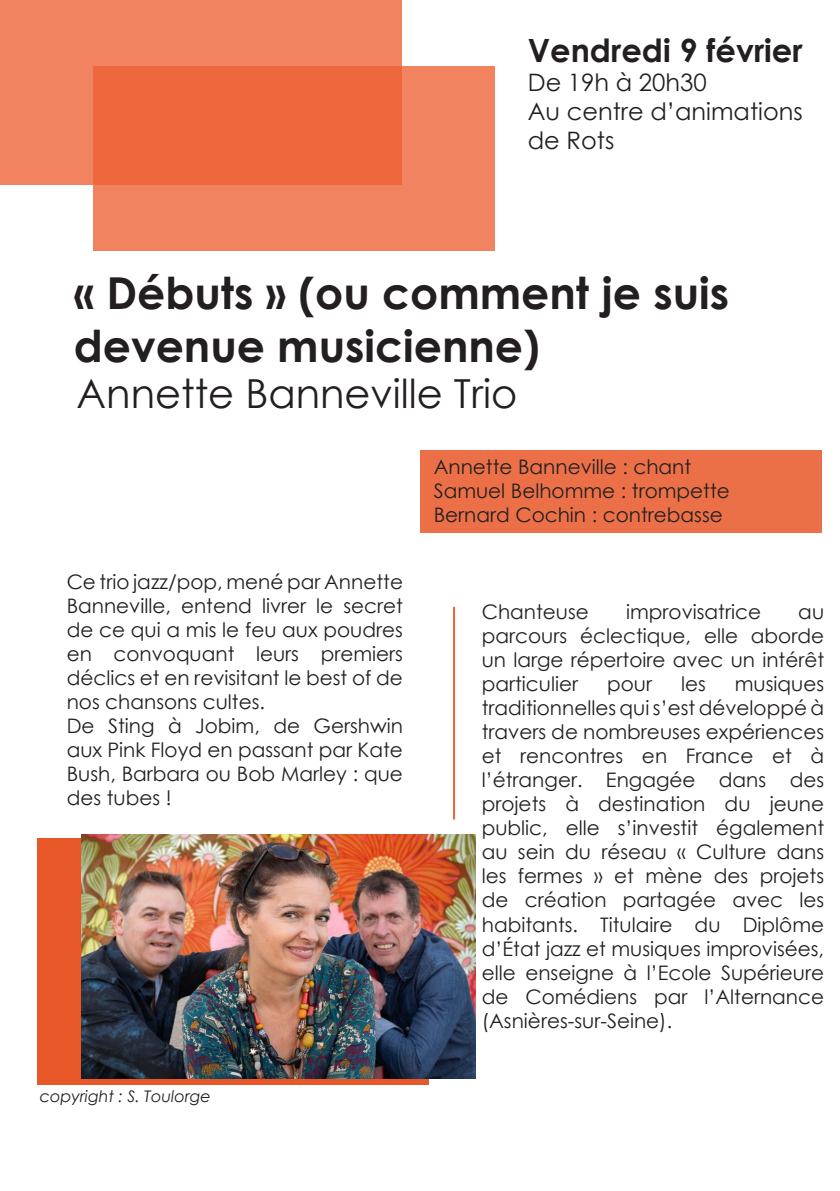
<style>
.page{position:relative;width:840px;height:1191px;background:#fff}
.page>*{position:absolute;margin:0;border:0;box-sizing:border-box;transform-origin:0 0}
.t1{font:700 44px/52.8px "Century Gothic";color:#231f20}
.t2{font:40px "Century Gothic";color:#231f20}
.t3{font:700 32px "Century Gothic";color:#231f20}
.t4{font:24px "Century Gothic";color:#231f20}
.t5{font:20px/24px "Century Gothic";color:#231f20;text-align:justify}
.t6{font:italic 16px "Century Gothic";color:#231f20}
</style>
<div class="page">
<div style="left:37px;top:838px;width:391px;height:246px;background:#e85728"></div>
<img style="left:81px;top:834px;width:394px;height:244px">
<div style="left:420px;top:450px;width:400px;height:83px;background:#eb7048"></div>
<div style="left:0;top:0;width:401px;height:184px;background:#f28360"></div>
<svg style="left:94px;top:67px;width:400px;height:184px;background:#f0754e"></svg>
<hr style="left:453px;top:607px;width:2px;height:212px;background:#ef6033">
<p class="t3" style="left:527px;top:26px;width:276px">Vendredi 9 février</p>
<p class="t4" style="left:527px;top:66px;width:180px">De 19h à 20h30</p>
<p class="t4" style="left:527px;top:94px;width:276px">Au centre d’animations</p>
<p class="t4" style="left:527px;top:123px;width:88px">de Rots</p>
<p class="t1" style="left:74px;top:265px;width:656px">« Débuts » (ou comment je suis devenue musicienne)</p>
<p class="t2" style="left:77px;top:365px;width:442px">Annette Banneville Trio</p>
<p class="t5" style="left:67px;top:569px;width:337px">Ce trio jazz/pop, mené par Annette Banneville, entend livrer le secret de ce qui a mis le feu aux poudres en convoquant leurs premiers déclics et en revisitant le best of de nos chansons cultes.</p>
<p class="t5" style="left:67px;top:713px;width:337px">De Sting à Jobim, de Gershwin aux Pink Floyd en passant par Kate Bush, Barbara ou Bob Marley : que des tubes !</p>
<p class="t6" style="left:40px;top:1085px;width:173px">copyright : S. Toulorge</p>
<p class="t5" style="left:433px;top:455px;width:259px">Annette Banneville : chant</p>
<p class="t5" style="left:433px;top:479px;width:297px">Samuel Belhomme : trompette</p>
<p class="t5" style="left:433px;top:503px;width:290px">Bernard Cochin : contrebasse</p>
<p class="t5" style="left:481px;top:600px;width:109px">Chanteuse</p>
<p class="t5" style="left:625px;top:600px;width:136px">improvisatrice</p>
<p class="t5" style="left:481px;top:600px;width:344px;text-indent:316px">au parcours éclectique, elle aborde un large répertoire avec un intérêt particulier</p>
<p class="t5" style="left:481px;top:672px;width:344px;text-indent:253px">musiques traditionnelles qui s’est développé à travers de nombreuses expériences et rencontres en France et à l’étranger. Engagée dans des projets à destination du jeune public, elle s’investit également au sein du réseau « Culture dans les fermes » et mène des projets de création partagée avec les habitants. Titulaire du Diplôme d’État jazz et musiques improvisées, elle enseigne à l’Ecole Supérieure de Comédiens par l’Alternance (Asnières-sur-Seine).</p>
<p class="t5" style="left:606px;top:672px;width:46px">pour</p>
<p class="t5" style="left:680px;top:672px;width:26px">les</p>
</div>
